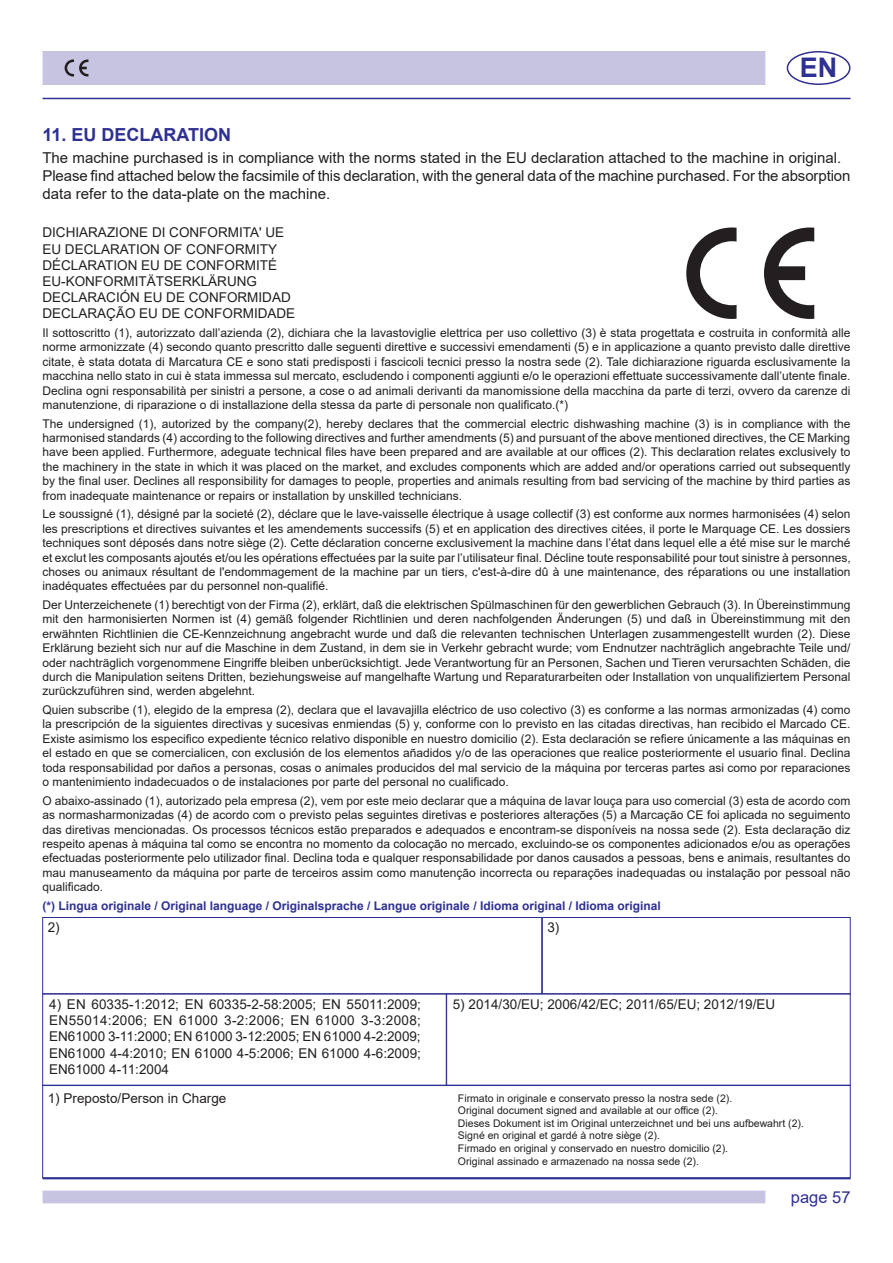
<style>
.page{position:relative;width:893px;height:1263px;background:#fff}
.page>*{position:absolute;margin:0;border:0;box-sizing:border-box;transform-origin:0 0}
.t1{font:700 27px "Arial";color:#2e3092}
.Titolo{font:700 18px "Arial";color:#2e3092}
.t2{font:16.5px "Arial";color:#2e3092}
.Corpo_testo_-_paragr{font:15px/18px "Arial";letter-spacing:-.01em;color:#231f20}
.Corpo_testo{font:15px "Arial";color:#231f20}
.Corpo_testo-2{font:13.5px/16.2px "Arial";color:#231f20;text-align:justify}
.Corpo_testo_-_paragr-2{font:13.5px "Arial";color:#231f20}
.Corpo_testo-3{font:12px/14.4px "Arial";color:#231f20;text-align:justify}
.Corpo_testo-4{font:700 12px "Arial";color:#2e3092}
.Corpo_testo_-_paragr-3{font:10.5px "Arial";color:#231f20}
</style>
<div class="page">
<hr style="left:43px;top:1178px;width:807px;height:1px;background:#2e3092">
<hr style="left:43px;top:98px;width:807px;height:1px;background:#2e3092">
<div style="left:43px;top:51px;width:722px;height:34px;background:#c6c4e1"></div>
<div style="left:787px;top:51px;width:63px;height:34px;border:2px solid #2e3092;border-radius:50%"></div>
<div style="left:43px;top:1190px;width:722px;height:13px;background:#c6c4e1;border:2px solid #c6c4e1"></div>
<svg style="left:65px;top:59px;width:23px;height:18px"></svg>
<div style="left:42px;top:917px;width:500px;height:77px;border:1px solid #2e3092"></div>
<div style="left:542px;top:917px;width:308px;height:77px;border:1px solid #2e3092"></div>
<div style="left:42px;top:1085px;width:808px;height:93px;border:1px solid #2e3092"></div>
<svg style="left:764px;top:227px;width:50px;height:92px"></svg>
<svg style="left:686px;top:227px;width:51px;height:92px"></svg>
<h1 class="t1" style="left:800px;top:48px;width:39px">EN</h1>
<p class="Titolo" style="left:42px;top:122px;width:190px">11. EU DECLARATION</p>
<p class="Corpo_testo" style="left:42px;top:147px;width:800px">The machine purchased is in compliance with the norms stated in the EU declaration attached to the machine in original.</p>
<p class="Corpo_testo_-_paragr" style="left:42px;top:167px;width:809px">Please find attached below the facsimile of this declaration, with the general data of the machine purchased. For the absorption data refer to the data-plate on the machine.</p>
<p class="Corpo_testo_-_paragr-2" style="left:42px;top:223px;width:243px">DICHIARAZIONE DI CONFORMITA' UE</p>
<p class="Corpo_testo_-_paragr-2" style="left:42px;top:239px;width:236px">EU DECLARATION OF CONFORMITY</p>
<p class="Corpo_testo_-_paragr-2" style="left:42px;top:256px;width:236px">DÉCLARATION EU DE CONFORMITÉ</p>
<p class="Corpo_testo_-_paragr-2" style="left:42px;top:272px;width:216px">EU-KONFORMITÄTSERKLÄRUNG</p>
<p class="Corpo_testo_-_paragr-2" style="left:42px;top:288px;width:250px">DECLARACIÓN EU DE CONFORMIDAD</p>
<p class="Corpo_testo_-_paragr-2" style="left:42px;top:304px;width:254px">DECLARAÇÃO EU DE CONFORMIDADE</p>
<p class="Corpo_testo-3" style="left:42px;top:325px;width:809px">Il sottoscritto (1), autorizzato dall’azienda (2), dichiara che la lavastoviglie elettrica per uso collettivo (3) è stata progettata e costruita in conformità alle norme armonizzate (4) secondo quanto prescritto dalle seguenti direttive e successivi emendamenti (5) e in applicazione a quanto previsto dalle direttive citate, è stata dotata di Marcatura CE e sono stati predisposti i fascicoli tecnici presso la nostra sede (2). Tale dichiarazione riguarda esclusivamente la macchina nello stato in cui è stata immessa sul mercato, escludendo i componenti aggiunti e/o le operazioni effettuate successivamente dall’utente finale.<br>Declina ogni responsabilità per sinistri a persone, a cose o ad animali derivanti da manomissione della macchina da parte di terzi, ovvero da carenze di manutenzione, di riparazione o di installazione della stessa da parte di personale non qualificato.(*)</p>
<p class="Corpo_testo-3" style="left:42px;top:416px;width:809px">The undersigned (1), autorized by the company(2), hereby declares that the commercial electric dishwashing machine (3) is in compliance with the harmonised standards (4) according to the following directives and further amendments (5) and pursuant of the above mentioned directives, the CE Marking have been applied. Furthermore, adeguate technical files have been prepared and are available at our offices (2). This declaration relates exclusively to the machinery in the state in which it was placed on the market, and excludes components which are added and/or operations carried out subsequently by the final user. Declines all responsibility for damages to people, properties and animals resulting from bad servicing of the machine by third parties as from inadequate maintenance or repairs or installation by unskilled technicians.</p>
<p class="Corpo_testo-3" style="left:42px;top:507px;width:810px">Le soussigné (1), désigné par la societé (2), déclare que le lave-vaisselle électrique à usage collectif (3) est conforme aux normes harmonisées (4) selon les prescriptions et directives suivantes et les amendements successifs (5) et en application des directives citées, il porte le Marquage CE. Les dossiers techniques sont déposés dans notre siège (2). Cette déclaration concerne exclusivement la machine dans l’état dans lequel elle a été mise sur le marché et exclut les composants ajoutés et/ou les opérations effectuées par la suite par l’utilisateur final. Décline toute responsabilité pour tout sinistre à personnes, choses ou animaux résultant de l'endommagement de la machine par un tiers, c'est-à-dire dû à une maintenance, des réparations ou une installation inadéquates effectuées par du personnel non-qualifié.</p>
<p class="Corpo_testo-3" style="left:42px;top:597px;width:809px">Der Unterzeichenete (1) berechtigt von der Firma (2), erklärt, daß die elektrischen Spülmaschinen für den gewerblichen Gebrauch (3). In Übereinstimmung mit den harmonisierten Normen ist (4) gemäß folgender Richtlinien und deren nachfolgenden Änderungen (5) und daß in Übereinstimmung mit den erwähnten Richtlinien die CE-Kennzeichnung angebracht wurde und daß die relevanten technischen Unterlagen zusammengestellt wurden (2). Diese Erklärung bezieht sich nur auf die Maschine in dem Zustand, in dem sie in Verkehr gebracht wurde; vom Endnutzer nachträglich angebrachte Teile und/ oder nachträglich vorgenommene Eingriffe bleiben unberücksichtigt. Jede Verantwortung für an Personen, Sachen und Tieren verursachten Schäden, die durch die Manipulation seitens Dritten, beziehungsweise auf mangelhafte Wartung und Reparaturarbeiten oder Installation von unqualifiziertem Personal zurückzuführen sind, werden abgelehnt.</p>
<p class="Corpo_testo-3" style="left:42px;top:702px;width:809px">Quien subscribe (1), elegido de la empresa (2), declara que el lavavajilla eléctrico de uso colectivo (3) es conforme a las normas armonizadas (4) como la prescripción de la siguientes directivas y sucesivas enmiendas (5) y, conforme con lo previsto en las citadas directivas, han recibido el Marcado CE.<br>Existe asimismo los especifico expediente técnico relativo disponible en nuestro domicilio (2). Esta declaración se refiere únicamente a las máquinas en el estado en que se comercialicen, con exclusión de los elementos añadidos y/o de las operaciones que realice posteriormente el usuario final. Declina toda responsabilidad por daños a personas, cosas o animales producidos del mal servicio de la máquina por terceras partes asi como por reparaciones o mantenimiento indadecuados o de instalaciones por parte del personal no cualificado.</p>
<p class="Corpo_testo-3" style="left:42px;top:793px;width:809px">O abaixo-assinado (1), autorizado pela empresa (2), vem por este meio declarar que a máquina de lavar louça para uso comercial (3) esta de acordo com as normasharmonizadas (4) de acordo com o previsto pelas seguintes diretivas e posteriores alterações (5) a Marcação CE foi aplicada no seguimento das diretivas mencionadas. Os processos técnicos estão preparados e adequados e encontram-se disponíveis na nossa sede (2). Esta declaração diz respeito apenas à máquina tal como se encontra no momento da colocação no mercado, excluindo-se os componentes adicionados e/ou as operações efectuadas posteriormente pelo utilizador final. Declina toda e qualquer responsabilidade por danos causados a pessoas, bens e animais, resultantes do mau manuseamento da máquina por parte de terceiros assim como manutenção incorrecta ou reparações inadequadas ou instalação por pessoal não qualificado.</p>
<p class="Corpo_testo-4" style="left:42px;top:897px;width:620px">(*) Lingua originale / Original language / Originalsprache / Langue originale / Idioma original / Idioma original</p>
<p class="Corpo_testo-2" style="left:48px;top:919px;width:14px">2)</p>
<p class="Corpo_testo-2" style="left:547px;top:919px;width:14px">3)</p>
<p class="Corpo_testo-2" style="left:49px;top:996px;width:373px">4) EN 60335-1:2012; EN 60335-2-58:2005; EN 55011:2009; EN55014:2006; EN 61000 3-2:2006; EN 61000 3-3:2008; EN61000 3-11:2000; EN 61000 3-12:2005; EN 61000 4-2:2009; EN61000 4-4:2010; EN 61000 4-5:2006; EN 61000 4-6:2009; EN61000 4-11:2004</p>
<p class="Corpo_testo-2" style="left:453px;top:996px;width:324px">5) 2014/30/EU; 2006/42/EC; 2011/65/EU; 2012/19/EU</p>
<p class="Corpo_testo-2" style="left:48px;top:1090px;width:180px">1) Preposto/Person in Charge</p>
<p class="Corpo_testo_-_paragr-3" style="left:458px;top:1090px;width:276px">Firmato in originale e conservato presso la nostra sede (2).</p>
<p class="Corpo_testo_-_paragr-3" style="left:458px;top:1103px;width:262px">Original document signed and available at our office (2).</p>
<p class="Corpo_testo_-_paragr-3" style="left:458px;top:1116px;width:348px">Dieses Dokument ist im Original unterzeichnet und bei uns aufbewahrt (2).</p>
<p class="Corpo_testo_-_paragr-3" style="left:458px;top:1128px;width:203px">Signé en original et gardé à notre siège (2).</p>
<p class="Corpo_testo_-_paragr-3" style="left:458px;top:1141px;width:272px">Firmado en original y conservado en nuestro domicilio (2).</p>
<p class="Corpo_testo_-_paragr-3" style="left:458px;top:1153px;width:243px">Original assinado e armazenado na nossa sede (2).</p>
<h3 class="t2" style="left:791px;top:1185px;width:61px">page 57</h3>
</div>
